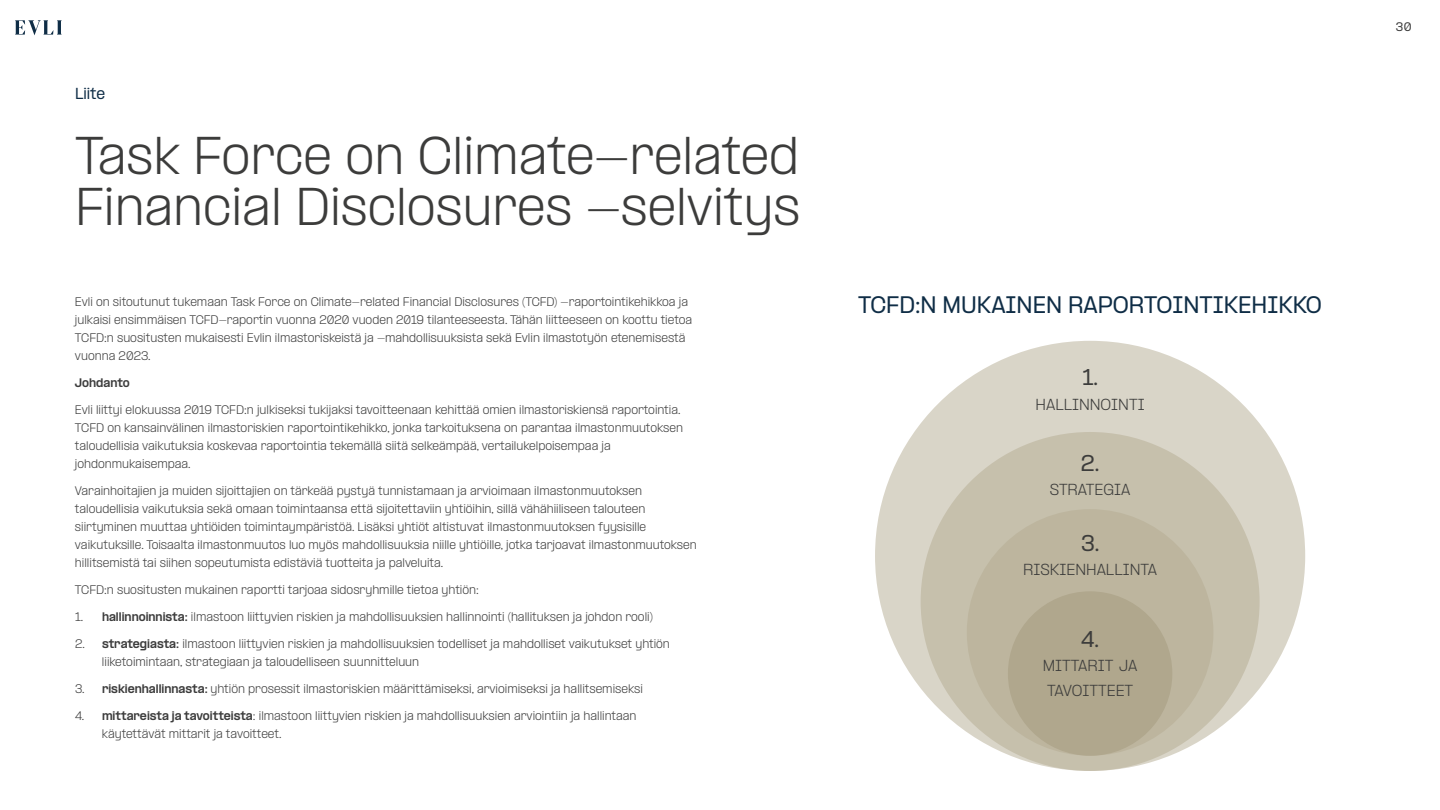
<style>
.page{position:relative;width:1440px;height:810px;background:#fff}
.page>*{position:absolute;margin:0;border:0;box-sizing:border-box;transform-origin:0 0}
.Otsikko{font:300 45px/51px "PP Formula";color:#3c3c3b}
.t1{font:500 20.25px "PP Formula";color:#0f2d46}
.t2{font:500 19.35px "PP Formula";color:#3c3c3b}
.t3{font:300 13.5px/24.7px "PP Formula";color:#3c3c3b;text-align:center}
.Overline_2023{font:500 13.5px "PP Formula";color:#0f2d46}
.Body_2023{font:300 10.5px/18px "PP Formula";color:#3c3c3c}
.Body_2023-2{font:800 10.5px "PP Formula";color:#3c3c3c}
.t4{font:500 10.5px "PP Formula";color:#3c3c3c}
.s1{font-weight:800}
</style>
<div class="page">
<div style="left:875px;top:341px;width:430px;height:430px;background:#d9d5c8;border-radius:50%"></div>
<div style="left:921px;top:432px;width:339px;height:339px;background:#c6c0ac;border-radius:50%"></div>
<div style="left:967px;top:509px;width:246px;height:247px;background:#bdb59e;border-radius:50%"></div>
<div style="left:1008px;top:591px;width:164px;height:165px;background:#b0a78d;border-radius:50%"></div>
<svg style="left:15px;top:20px;width:47px;height:15px"></svg>
<p class="Overline_2023" style="left:75px;top:85px;width:32px">Liite</p>
<p class="Otsikko" style="left:75px;top:131px;width:727px">Task Force on Climate-related<br>Financial Disclosures -selvitys</p>
<p class="Body_2023" style="left:75px;top:293px;width:619px">Evli on sitoutunut tukemaan Task Force on Climate-related Financial Disclosures (TCFD) -raportointikehikkoa ja julkaisi ensimmäisen TCFD-raportin vuonna 2020 vuoden 2019 tilanteeseesta. Tähän liitteeseen on koottu tietoa TCFD:n suositusten mukaisesti Evlin ilmastoriskeistä ja -mahdollisuuksista sekä Evlin ilmastotyön etenemisestä vuonna 2023.</p>
<p class="Body_2023-2" style="left:75px;top:376px;width:56px">Johdanto</p>
<p class="Body_2023" style="left:75px;top:401px;width:610px">Evli liittyi elokuussa 2019 TCFD:n julkiseksi tukijaksi tavoitteenaan kehittää omien ilmastoriskiensä raportointia.<br>TCFD on kansainvälinen ilmastoriskien raportointikehikko, jonka tarkoituksena on parantaa ilmastonmuutoksen taloudellisia vaikutuksia koskevaa raportointia tekemällä siitä selkeämpää, vertailukelpoisempaa ja johdonmukaisempaa.</p>
<p class="Body_2023" style="left:75px;top:482px;width:623px">Varainhoitajien ja muiden sijoittajien on tärkeää pystyä tunnistamaan ja arvioimaan ilmastonmuutoksen taloudellisia vaikutuksia sekä omaan toimintaansa että sijoitettaviin yhtiöihin, sillä vähähiiliseen talouteen siirtyminen muuttaa yhtiöiden toimintaympäristöä. Lisäksi yhtiöt altistuvat ilmastonmuutoksen fyysisille vaikutuksille. Toisaalta ilmastonmuutos luo myös mahdollisuuksia niille yhtiöille, jotka tarjoavat ilmastonmuutoksen hillitsemistä tai siihen sopeutumista edistäviä tuotteita ja palveluita.</p>
<p class="Body_2023" style="left:75px;top:581px;width:405px">TCFD:n suositusten mukainen raportti tarjoaa sidosryhmille tietoa yhtiön:</p>
<p class="Body_2023" style="left:75px;top:608px;width:579px">1. <span class="s1">hallinnoinnista:</span> ilmastoon liittyvien riskien ja mahdollisuuksien hallinnointi (hallituksen ja johdon rooli)</p>
<p class="Body_2023" style="left:102px;top:635px;width:569px;text-indent:-27px">2. <span class="s1">strategiasta:</span> ilmastoon liittyvien riskien ja mahdollisuuksien todelliset ja mahdolliset vaikutukset yhtiön liiketoimintaan, strategiaan ja taloudelliseen suunnitteluun</p>
<p class="Body_2023" style="left:75px;top:680px;width:569px">3. <span class="s1">riskienhallinnasta:</span> yhtiön prosessit ilmastoriskien määrittämiseksi, arvioimiseksi ja hallitsemiseksi</p>
<p class="Body_2023" style="left:102px;top:707px;width:536px;text-indent:-27px">4. <span class="s1">mittareista ja tavoitteista</span>: ilmastoon liittyvien riskien ja mahdollisuuksien arviointiin ja hallintaan käytettävät mittarit ja tavoitteet.</p>
<h2 class="t1" style="left:858px;top:292px;width:465px">TCFD:N MUKAINEN RAPORTOINTIKEHIKKO</h2>
<h3 class="t2" style="left:1083px;top:365px;width:17px">1.</h3>
<p class="t3" style="left:1036px;top:392px;width:111px">HALLINNOINTI</p>
<h3 class="t2" style="left:1081px;top:451px;width:20px">2.</h3>
<p class="t3" style="left:1050px;top:478px;width:82px">STRATEGIA</p>
<h3 class="t2" style="left:1081px;top:531px;width:20px">3.</h3>
<p class="t3" style="left:1023px;top:558px;width:135px">RISKIENHALLINTA</p>
<h3 class="t2" style="left:1081px;top:627px;width:19px">4.</h3>
<p class="t3" style="left:1043px;top:654px;width:96px">MITTARIT JA<br>TAVOITTEET</p>
<p class="t4" style="left:1396px;top:20px;width:17px">30</p>
</div>
